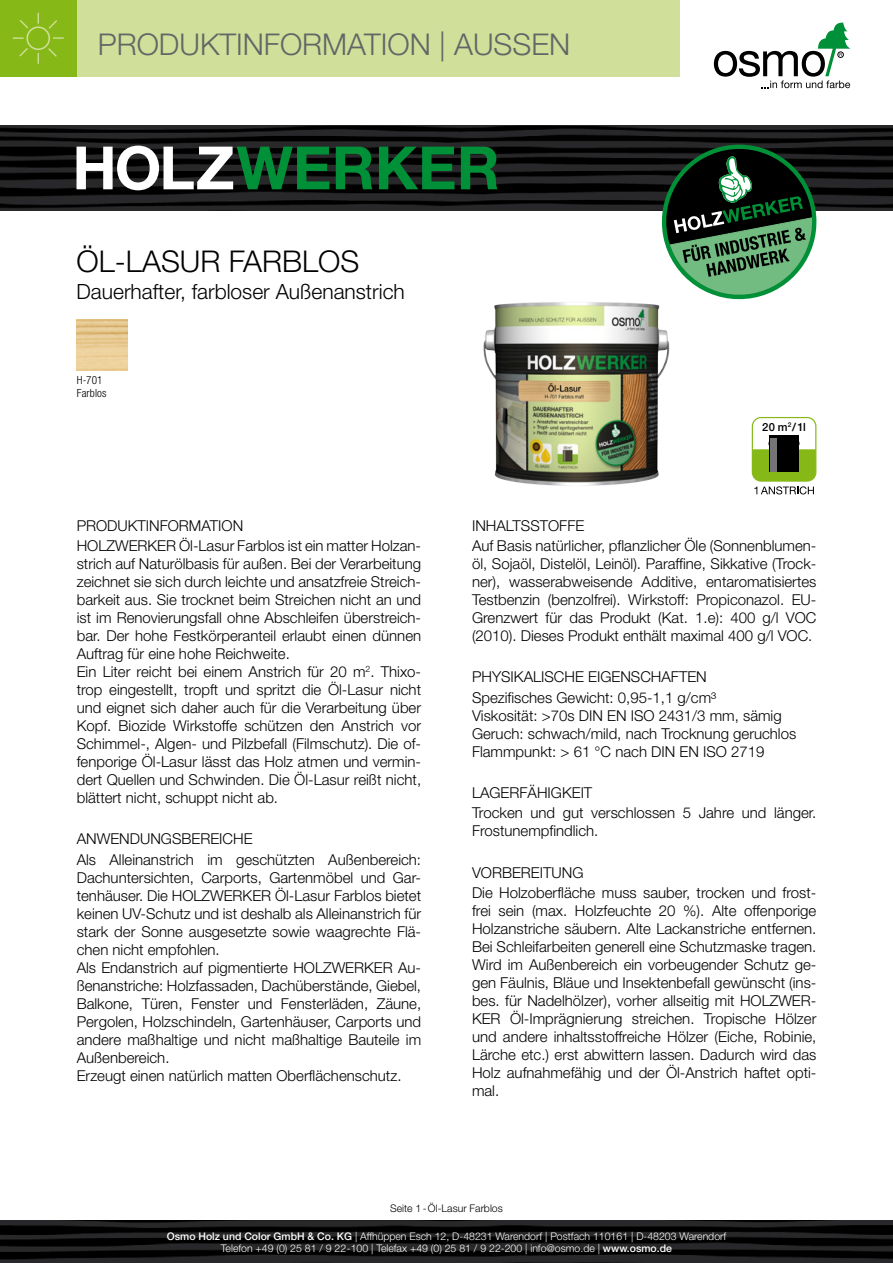
<style>
.page{position:relative;width:893px;height:1263px;background:#fff}
.page>*{position:absolute;margin:0;border:0;box-sizing:border-box;transform-origin:0 0}
.t1{font:300 30px "Helvetica Neue";color:#646567}
.t2{font:300 30px "Helvetica Neue";color:#000}
.t3{font:300 21px "Helvetica Neue";color:#000}
.t4{font:300 15px/18px "Helvetica Neue";color:#000}
.t5{font:300 condensed 11.25px/13.5px "Helvetica Neue";letter-spacing:.01em;color:#000}
.t6{font:500 11.25px "Helvetica Neue";color:#000}
.t7{font:300 10.5px/12.6px "Helvetica Neue";color:#fff;text-align:center}
.t8{font:300 10.5px "Helvetica Neue";color:#000}
.s1{font-weight:500}
</style>
<div class="page">
<img style="left:0;top:125px;width:893px;height:85px">
<img style="left:0;top:1220px;width:893px;height:43px">
<div style="left:77px;top:0;width:603px;height:77px;background:#d0df99"></div>
<svg style="left:714px;top:23px;width:136px;height:65px"></svg>
<svg style="left:461px;top:147px;width:37px;height:42px;background:#066029"></svg>
<svg style="left:77px;top:146px;width:252px;height:44px"></svg>
<svg style="left:336px;top:147px;width:37px;height:42px;background:#076029"></svg>
<svg style="left:379px;top:147px;width:75px;height:42px;background:#075927"></svg>
<div style="left:0;top:0;width:77px;height:77px;background:#86b918"></div>
<svg style="left:12px;top:12px;width:52px;height:52px"></svg>
<svg style="left:662px;top:145px;width:154px;height:154px;background:#40634a"></svg>
<img style="left:77px;top:320px;width:50px;height:50px">
<img style="left:483px;top:290px;width:191px;height:196px">
<div style="left:752px;top:417px;width:64px;height:65px;border:1px solid #86b918;border-radius:9px"></div>
<hr style="left:769px;top:436px;width:30px;height:1px;background:#000">
<div style="left:769px;top:437px;width:30px;height:35px;background:#000"></div>
<div style="left:770px;top:438px;width:7px;height:33px;background:#757577"></div>
<svg style="left:752px;top:441px;width:64px;height:53px"></svg>
<h1 class="t1" style="left:98px;top:26px;width:474px">PRODUKTINFORMATION | AUSSEN</h1>
<h1 class="t2" style="left:77px;top:243px;width:284px">ÖL-LASUR FARBLOS</h1>
<h2 class="t3" style="left:77px;top:279px;width:330px">Dauerhafter, farbloser Außenanstrich</h2>
<p class="t5" style="left:77px;top:373px;width:31px">H-701<br>Farblos</p>
<p class="t4" style="left:77px;top:515px;width:346px;line-height:20.1px">PRODUKTINFORMATION<br>HOLZWERKER Öl-Lasur Farblos ist ein matter Holzan-</p>
<p class="t4" style="left:77px;top:554px;width:346px">strich auf Naturölbasis für außen. Bei der Verarbeitung zeichnet sie sich durch leichte und ansatzfreie Streich&shy;barkeit aus. Sie trocknet beim Streichen nicht an und ist im Renovierungsfall ohne Abschleifen überstreich&shy;bar. Der hohe Festkörperanteil erlaubt einen dünnen Auftrag für eine hohe Reichweite.<br>Ein Liter reicht bei einem Anstrich für 20 m<sup>2</sup>. Thixo&shy;trop eingestellt, tropft und spritzt die Öl-Lasur nicht und eignet sich daher auch für die Verarbeitung über Kopf. Biozide Wirkstoffe schützen den Anstrich vor Schimmel-, Algen- und Pilzbefall (Filmschutz). Die of&shy;fenporige Öl-Lasur lässt das Holz atmen und vermin&shy;dert Quellen und Schwinden. Die Öl-Lasur reißt nicht, blättert nicht, schuppt nicht ab.</p>
<p class="t4" style="left:77px;top:829px;width:346px;line-height:20.1px">ANWENDUNGSBEREICHE<br>Als Alleinanstrich im geschützten Außenbereich:</p>
<p class="t4" style="left:77px;top:868px;width:346px">Dachuntersichten, Carports, Gartenmöbel und Gar&shy;tenhäuser. Die HOLZWERKER Öl-Lasur Farblos bietet keinen UV-Schutz und ist deshalb als Alleinanstrich für stark der Sonne ausgesetzte sowie waagrechte Flä&shy;chen nicht empfohlen.<br>Als Endanstrich auf pigmentierte HOLZWERKER Au&shy;ßenanstriche: Holzfassaden, Dachüberstände, Giebel, Balkone, Türen, Fenster und Fensterläden, Zäune, Pergolen, Holzschindeln, Gartenhäuser, Carports und andere maßhaltige und nicht maßhaltige Bauteile im Außenbereich.<br>Erzeugt einen natürlich matten Oberflächenschutz.</p>
<p class="t6" style="left:762px;top:420px;width:45px">20 m<sup>2</sup>/1l</p>
<p class="t4" style="left:472px;top:515px;width:346px;line-height:20.1px">INHALTSSTOFFE<br>Auf Basis natürlicher, pflanzlicher Öle (Sonnenblumen-</p>
<p class="t4" style="left:472px;top:554px;width:346px;text-align:justify">öl, Sojaöl, Distelöl, Leinöl). Paraffine, Sikkative (Trock&shy;ner), wasserabweisende Additive, entaromatisiertes Testbenzin (benzolfrei). Wirkstoff: Propiconazol. EU-Grenzwert für das Produkt (Kat. 1.e): 400 g/l VOC (2010). Dieses Produkt enthält maximal 400 g/l VOC.</p>
<p class="t4" style="left:472px;top:667px;width:246px;line-height:20.1px">PHYSIKALISCHE EIGENSCHAFTEN<br>Spezifisches Gewicht: 0,95-1,1 g/cm³</p>
<p class="t4" style="left:472px;top:706px;width:326px">Viskosität: &gt;70s DIN EN ISO 2431/3 mm, sämig<br>Geruch: schwach/mild, nach Trocknung geruchlos<br>Flammpunkt: &gt; 61 °C nach DIN EN ISO 2719</p>
<p class="t4" style="left:472px;top:782px;width:346px;line-height:20.1px">LAGERFÄHIGKEIT<br>Trocken und gut verschlossen 5 Jahre und länger.</p>
<p class="t4" style="left:472px;top:822px;width:128px">Frostunempfindlich.</p>
<p class="t4" style="left:472px;top:862px;width:346px;line-height:20.1px">VORBEREITUNG<br>Die Holzoberfläche muss sauber, trocken und frost-</p>
<p class="t4" style="left:472px;top:901px;width:346px;text-align:justify">frei sein (max. Holzfeuchte 20 %). Alte offenporige Holzanstriche säubern. Alte Lackanstriche entfernen.<br>Bei Schleifarbeiten generell eine Schutzmaske tragen.<br>Wird im Außenbereich ein vorbeugender Schutz ge&shy;gen Fäulnis, Bläue und Insektenbefall gewünscht (ins&shy;bes. für Nadelhölzer), vorher allseitig mit HOLZWER-KER Öl-Imprägnierung streichen. Tropische Hölzer und andere inhaltsstoffreiche Hölzer (Eiche, Robinie, Lärche etc.) erst abwittern lassen. Dadurch wird das Holz aufnahmefähig und der Öl-Anstrich haftet opti&shy;mal.</p>
<p class="t8" style="left:390px;top:1202px;width:114px">Seite 1-Öl-Lasur Farblos</p>
<p class="t7" style="left:167px;top:1229px;width:561px"><span class="s1">Osmo Holz und Color GmbH &amp; Co. KG</span> | Affhüppen Esch 12, D-48231 Warendorf | Postfach 110161 | D-48203 Warendorf<br>Telefon +49 (0) 25 81 / 9 22-100 | Telefax +49 (0) 25 81 / 9 22-200 | info@osmo.de | <span class="s1">www.osmo.de</span></p>
</div>
